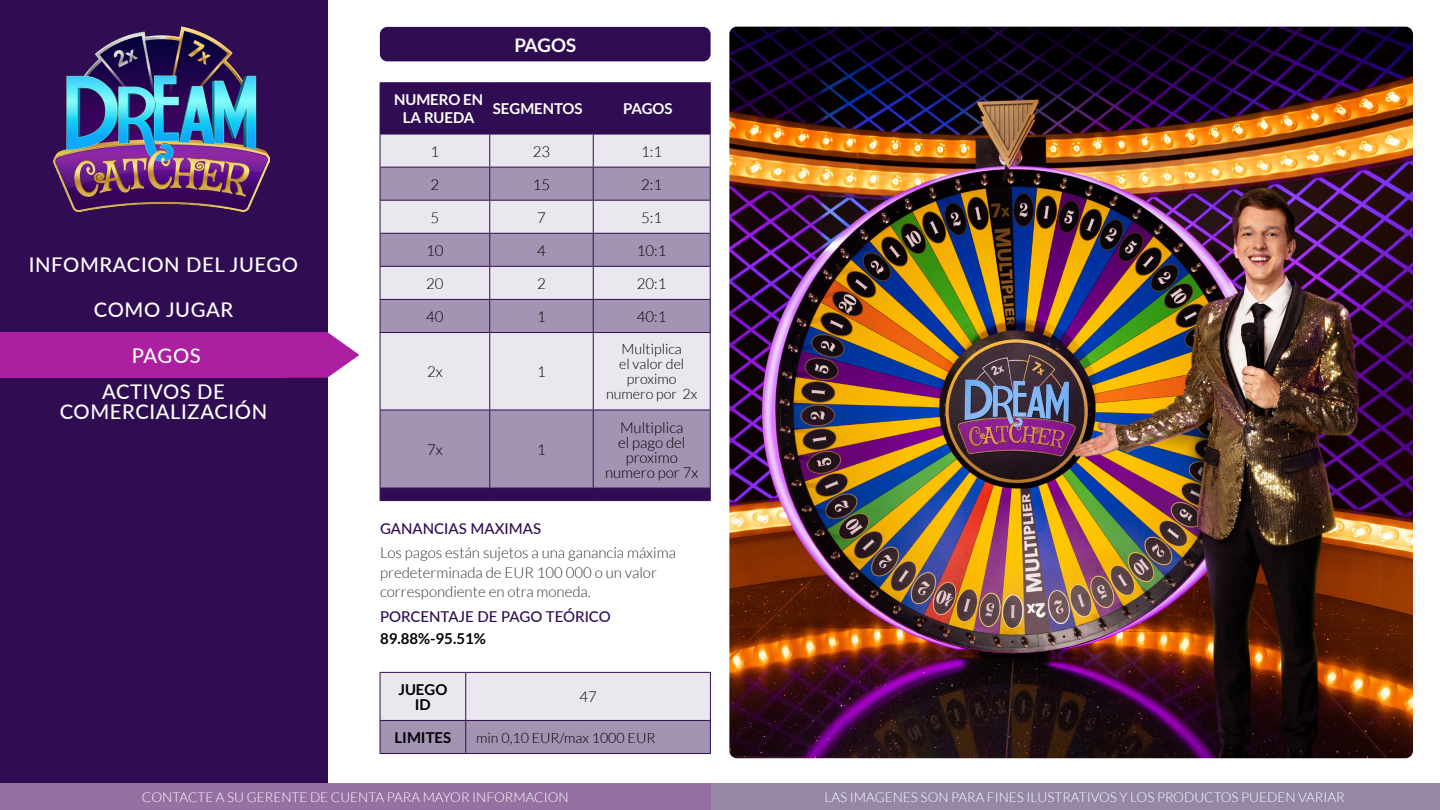
<style>
.page{position:relative;width:1440px;height:810px;background:#fff}
.page>*{position:absolute;margin:0;border:0;box-sizing:border-box;transform-origin:0 0}
.t1{font:500 20.25px/36px "Lato";letter-spacing:.03em;color:#fff;text-align:center}
.t2{font:700 18.75px "Lato";letter-spacing:-.015em;color:#fff}
.t3{font:300 15px/19.5px "Lato";color:#333}
.t4{font:300 15px/15px "Lato";color:#000;text-align:center}
.t5{font:500 15px "Lato";color:#300c53}
.t6{font:700 15px/18px "Lato";color:#fff;text-align:center}
.t7{font:700 15px/15px "Lato";color:#000;text-align:center}
.t8{font:300 14.25px/15px "Lato";color:#000;text-align:center}
.t9{font:300 13.5px "Lato";color:#fff}
</style>
<div class="page">
<div style="left:381px;top:83px;width:329px;height:417px;background:#300c53"></div>
<div style="left:381px;top:135px;width:329px;height:32px;background:#eae7ee"></div>
<svg style="left:381px;top:168px;width:329px;height:320px;background:#c2b7cc"></svg>
<hr style="left:380px;top:500px;width:110px;height:1px;background:#300c53">
<hr style="left:380px;top:82px;width:110px;height:1px;background:#300c53">
<hr style="left:380px;top:83px;width:1px;height:51px;background:#300c53">
<hr style="left:490px;top:82px;width:103px;height:1px;background:#300c53">
<hr style="left:489px;top:83px;width:1px;height:51px;background:#300c53">
<hr style="left:489px;top:168px;width:1px;height:32px;background:#300c53">
<hr style="left:489px;top:234px;width:1px;height:32px;background:#300c53">
<hr style="left:489px;top:300px;width:1px;height:32px;background:#300c53">
<hr style="left:489px;top:333px;width:1px;height:77px;background:#300c53">
<hr style="left:489px;top:410px;width:1px;height:78px;background:#300c53">
<hr style="left:490px;top:500px;width:103px;height:1px;background:#300c53">
<hr style="left:593px;top:82px;width:118px;height:1px;background:#300c53">
<hr style="left:593px;top:83px;width:1px;height:51px;background:#300c53">
<hr style="left:710px;top:83px;width:1px;height:51px;background:#300c53">
<hr style="left:593px;top:168px;width:1px;height:32px;background:#300c53">
<hr style="left:593px;top:234px;width:1px;height:32px;background:#300c53">
<hr style="left:593px;top:300px;width:1px;height:32px;background:#300c53">
<hr style="left:593px;top:333px;width:1px;height:77px;background:#300c53">
<hr style="left:593px;top:410px;width:1px;height:78px;background:#300c53">
<hr style="left:593px;top:500px;width:118px;height:1px;background:#300c53">
<hr style="left:380px;top:168px;width:1px;height:32px;background:#300c53">
<hr style="left:710px;top:168px;width:1px;height:32px;background:#300c53">
<hr style="left:380px;top:234px;width:1px;height:32px;background:#300c53">
<hr style="left:710px;top:234px;width:1px;height:32px;background:#300c53">
<hr style="left:380px;top:300px;width:1px;height:32px;background:#300c53">
<hr style="left:710px;top:300px;width:1px;height:32px;background:#300c53">
<hr style="left:380px;top:410px;width:1px;height:78px;background:#300c53">
<hr style="left:710px;top:410px;width:1px;height:78px;background:#300c53">
<hr style="left:380px;top:488px;width:110px;height:1px;background:#300c53">
<hr style="left:490px;top:488px;width:103px;height:1px;background:#300c53">
<hr style="left:593px;top:488px;width:118px;height:1px;background:#300c53">
<hr style="left:380px;top:332px;width:110px;height:1px;background:#300c53">
<hr style="left:380px;top:333px;width:1px;height:77px;background:#300c53">
<hr style="left:490px;top:332px;width:103px;height:1px;background:#300c53">
<hr style="left:593px;top:332px;width:118px;height:1px;background:#300c53">
<hr style="left:710px;top:333px;width:1px;height:77px;background:#300c53">
<hr style="left:380px;top:410px;width:110px;height:1px;background:#300c53">
<hr style="left:490px;top:410px;width:103px;height:1px;background:#300c53">
<hr style="left:593px;top:410px;width:118px;height:1px;background:#300c53">
<hr style="left:380px;top:267px;width:1px;height:32px;background:#300c53">
<hr style="left:380px;top:266px;width:110px;height:1px;background:#300c53">
<hr style="left:380px;top:299px;width:110px;height:1px;background:#300c53">
<hr style="left:489px;top:267px;width:1px;height:32px;background:#300c53">
<hr style="left:490px;top:266px;width:103px;height:1px;background:#300c53">
<hr style="left:490px;top:299px;width:103px;height:1px;background:#300c53">
<hr style="left:593px;top:267px;width:1px;height:32px;background:#300c53">
<hr style="left:593px;top:266px;width:118px;height:1px;background:#300c53">
<hr style="left:710px;top:267px;width:1px;height:32px;background:#300c53">
<hr style="left:593px;top:299px;width:118px;height:1px;background:#300c53">
<hr style="left:593px;top:200px;width:118px;height:1px;background:#300c53">
<hr style="left:710px;top:201px;width:1px;height:32px;background:#300c53">
<hr style="left:593px;top:233px;width:118px;height:1px;background:#300c53">
<hr style="left:490px;top:200px;width:103px;height:1px;background:#300c53">
<hr style="left:593px;top:201px;width:1px;height:32px;background:#300c53">
<hr style="left:490px;top:233px;width:103px;height:1px;background:#300c53">
<hr style="left:380px;top:201px;width:1px;height:32px;background:#300c53">
<hr style="left:380px;top:200px;width:110px;height:1px;background:#300c53">
<hr style="left:489px;top:201px;width:1px;height:32px;background:#300c53">
<hr style="left:380px;top:233px;width:110px;height:1px;background:#300c53">
<hr style="left:380px;top:134px;width:1px;height:33px;background:#300c53">
<hr style="left:380px;top:134px;width:110px;height:1px;background:#300c53">
<hr style="left:380px;top:167px;width:110px;height:1px;background:#300c53">
<hr style="left:489px;top:134px;width:1px;height:33px;background:#300c53">
<hr style="left:490px;top:134px;width:103px;height:1px;background:#300c53">
<hr style="left:490px;top:167px;width:103px;height:1px;background:#300c53">
<hr style="left:593px;top:134px;width:1px;height:33px;background:#300c53">
<hr style="left:593px;top:134px;width:117px;height:1px;background:#300c53">
<hr style="left:710px;top:134px;width:1px;height:33px;background:#300c53">
<hr style="left:593px;top:167px;width:118px;height:1px;background:#300c53">
<svg style="left:381px;top:673px;width:329px;height:80px;background:#cdc4d5"></svg>
<hr style="left:465px;top:721px;width:1px;height:32px;background:#300c53">
<hr style="left:380px;top:721px;width:1px;height:32px;background:#300c53">
<hr style="left:710px;top:721px;width:1px;height:32px;background:#300c53">
<hr style="left:380px;top:753px;width:86px;height:1px;background:#300c53">
<hr style="left:466px;top:753px;width:245px;height:1px;background:#300c53">
<hr style="left:380px;top:673px;width:1px;height:47px;background:#300c53">
<hr style="left:380px;top:672px;width:86px;height:1px;background:#300c53">
<hr style="left:380px;top:720px;width:86px;height:1px;background:#300c53">
<hr style="left:465px;top:673px;width:1px;height:47px;background:#300c53">
<hr style="left:466px;top:672px;width:245px;height:1px;background:#300c53">
<hr style="left:710px;top:673px;width:1px;height:47px;background:#300c53">
<hr style="left:466px;top:720px;width:245px;height:1px;background:#300c53">
<div style="left:380px;top:27px;width:331px;height:34px;background:#300c53;border-radius:8px"></div>
<img style="left:729px;top:27px;width:684px;height:731px">
<div style="left:0;top:0;width:327px;height:783px;background:#300c53"></div>
<div style="left:0;top:783px;width:1440px;height:27px;background:#9588a7"></div>
<div style="left:0;top:783px;width:711px;height:27px;background:#9570a1"></div>
<div style="left:0;top:332px;width:283px;height:46px;background:#ab1fa0"></div>
<svg style="left:283px;top:332px;width:76px;height:46px"></svg>
<img style="left:53px;top:27px;width:217px;height:184px">
<h1 class="t1" style="left:29px;top:245px;width:271px">INFOMRACION DEL JUEGO</h1>
<h1 class="t1" style="left:94px;top:291px;width:141px">COMO JUGAR</h1>
<h1 class="t1" style="left:102px;top:337px;width:124px">PAGOS<br>ACTIVOS DE</h1>
<h1 class="t1" style="left:60px;top:392px;width:209px">COMERCIALIZACIÓN</h1>
<h2 class="t2" style="left:514px;top:34px;width:63px">PAGOS</h2>
<p class="t6" style="left:394px;top:91px;width:91px">NUMERO EN<br>LA RUEDA</p>
<p class="t6" style="left:493px;top:100px;width:91px">SEGMENTOS</p>
<p class="t6" style="left:623px;top:100px;width:51px">PAGOS</p>
<p class="t4" style="left:431px;top:144px;width:10px">1</p>
<p class="t4" style="left:533px;top:144px;width:19px">23</p>
<p class="t4" style="left:641px;top:144px;width:22px">1:1</p>
<p class="t4" style="left:431px;top:177px;width:10px">2</p>
<p class="t4" style="left:533px;top:177px;width:19px">15</p>
<p class="t4" style="left:641px;top:177px;width:22px">2:1</p>
<p class="t4" style="left:431px;top:210px;width:10px">5</p>
<p class="t4" style="left:537px;top:210px;width:10px">7</p>
<p class="t4" style="left:641px;top:210px;width:22px">5:1</p>
<p class="t4" style="left:426px;top:243px;width:19px">10</p>
<p class="t4" style="left:537px;top:243px;width:10px">4</p>
<p class="t4" style="left:637px;top:243px;width:31px">10:1</p>
<p class="t4" style="left:426px;top:276px;width:19px">20</p>
<p class="t4" style="left:537px;top:276px;width:10px">2</p>
<p class="t4" style="left:637px;top:276px;width:31px">20:1</p>
<p class="t4" style="left:426px;top:309px;width:19px">40</p>
<p class="t4" style="left:537px;top:309px;width:10px">1</p>
<p class="t4" style="left:637px;top:309px;width:31px">40:1</p>
<p class="t4" style="left:427px;top:364px;width:17px">2x</p>
<p class="t4" style="left:537px;top:364px;width:10px">1</p>
<p class="t4" style="left:427px;top:442px;width:17px">7x</p>
<p class="t4" style="left:537px;top:442px;width:10px">1</p>
<p class="t8" style="left:606px;top:342px;width:93px">Multiplica<br>el valor del proximo numero por 2x</p>
<p class="t4" style="left:605px;top:420px;width:95px">Multiplica<br>el pago del proximo numero por 7x</p>
<p class="t5" style="left:380px;top:518px;width:163px">GANANCIAS MAXIMAS</p>
<p class="t3" style="left:380px;top:543px;width:297px">Los pagos están sujetos a una ganancia máxima predeterminada de EUR 100 000 o un valor correspondiente en otra moneda.</p>
<p class="t5" style="left:380px;top:605px;width:232px">PORCENTAJE DE PAGO TEÓRICO</p>
<p class="t7" style="left:380px;top:631px;width:107px">89.88%-95.51%</p>
<p class="t7" style="left:398px;top:682px;width:50px">JUEGO<br>ID</p>
<p class="t4" style="left:579px;top:690px;width:19px">47</p>
<p class="t7" style="left:395px;top:730px;width:58px">LIMITES</p>
<p class="t8" style="left:476px;top:730px;width:181px">min 0,10 EUR/max 1000 EUR</p>
<p class="t9" style="left:142px;top:790px;width:428px">CONTACTE A SU GERENTE DE CUENTA PARA MAYOR INFORMACION</p>
<p class="t9" style="left:825px;top:790px;width:522px">LAS IMAGENES SON PARA FINES ILUSTRATIVOS Y LOS PRODUCTOS PUEDEN VARIAR</p>
</div>
